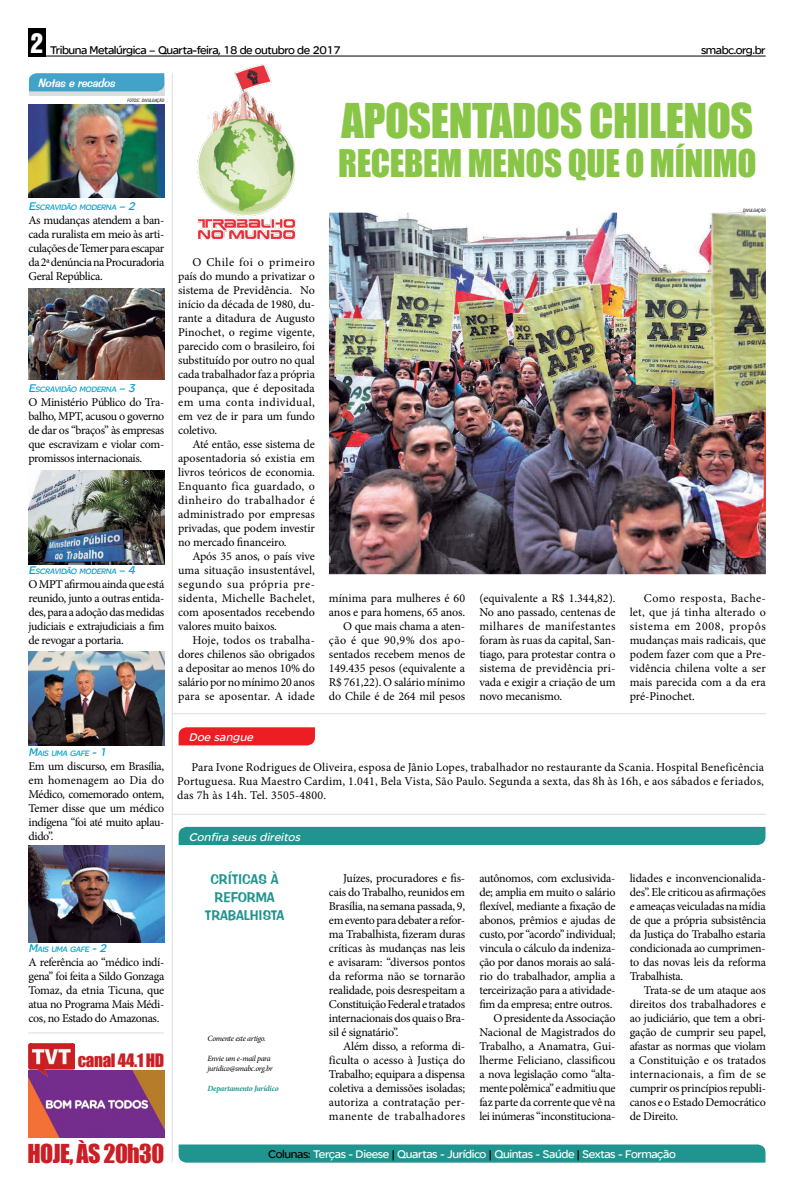
<style>
.page{position:relative;width:794px;height:1191px;background:#fff}
.page>*{position:absolute;margin:0;border:0;box-sizing:border-box;transform-origin:0 0}
.t1{font:44px "Impact";letter-spacing:-.01em;color:#89c546}
.t2{font:35px "Impact";letter-spacing:-.01em;color:#89c546}
.t3{font:24px "Impact";letter-spacing:-.025em;color:#c91f25}
.t4{font:17px "Impact";letter-spacing:-.02em;color:#c91f25}
.t5{font:14px/18px "Impress BT";letter-spacing:-.01em;color:#20958f;text-align:center}
.t6{font:12px/14px "Minion Pro";letter-spacing:-.015em;color:#000;text-align:justify}
.t7{font:12px "SE Optimist Semi";letter-spacing:-.035em;color:#fff}
.t8{font:12px "SE Optimist Semi";letter-spacing:-.04em;color:#000}
.t9{font:italic 12px "SE Optimist Semi";color:#fff}
.t10{font:italic 12px "Impress BT";color:#fff}
.t11{font:italic 8.4px "SE Optimist Semi";color:#00a1cb}
.t12{font:italic 8px/10px "Minion Pro";letter-spacing:-.04em;color:#000}
.t13{font:italic 700 8px "Minion Pro";letter-spacing:-.035em;color:#20958f}
.t14{font:italic condensed 4.4px "Swiss 721 BT";color:#000}
.s1{font-family:"Helvetica Inserat";font-size:25px;color:#fff}
.s2{font-size:6.2px}
.s3{font-size:12px}
.s4{color:#000}
</style>
<div class="page">
<img style="left:28px;top:652px;width:137px;height:93px">
<div style="left:29px;top:78px;width:135px;height:18px;background:linear-gradient(to right,#dcddde,#dcddde)"></div>
<div style="left:29px;top:73px;width:135px;height:18px;background:#40a3c7"></div>
<img style="left:28px;top:104px;width:136px;height:94px">
<img style="left:28px;top:288px;width:136px;height:92px">
<img style="left:28px;top:470px;width:136px;height:94px">
<img style="left:29px;top:845px;width:136px;height:97px">
<div style="left:28px;top:28px;width:17px;height:28px;background:#000"></div>
<hr style="left:28px;top:56px;width:737px;height:1px;background:#000">
<hr style="left:172px;top:73px;width:1px;height:1089px;background:#dcddde">
<hr style="left:173px;top:813px;width:593px;height:1px;background:#dcddde">
<hr style="left:173px;top:713px;width:593px;height:1px;background:#dcddde">
<img style="left:329px;top:213px;width:437px;height:361px">
<hr style="left:28px;top:1032px;width:136px;height:1px;background:#dcddde">
<svg style="left:186px;top:55px;width:120px;height:2px"></svg>
<img style="left:197px;top:64px;width:99px;height:176px">
<img style="left:28px;top:1070px;width:136px;height:67px">
<img style="left:29px;top:1043px;width:46px;height:33px">
<div style="left:179px;top:1144px;width:586px;height:18px;background:#20958f"></div>
<div style="left:179px;top:827px;width:586px;height:18px;background:#20958f"></div>
<div style="left:179px;top:727px;width:136px;height:18px;background:#ed1d24"></div>
<p class="t8" style="left:30px;top:43px;width:312px"><span class="s1">2</span> Tribuna Metalúrgica – Quarta-feira, 18 de outubro de 2017</p>
<p class="t10" style="left:38px;top:75px;width:82px">Notaserecados</p>
<p class="t8" style="left:701px;top:43px;width:66px">smabc.org.br</p>
<p class="t14" style="left:127px;top:98px;width:38px">FOTOS<span class="s2">:</span> DIVULGAÇÃO</p>
<p class="t11" style="left:28px;top:203px;width:110px"><span class="s3">E</span>SCRAVIDÃO MODERNA <span class="s3">– 2</span></p>
<p class="t6" style="left:28px;top:213px;width:137px">As mudanças atendem a ban&shy;cada ruralista em meio às arti&shy;culações de Temer para escapar da 2ª denúncia na Procuradoria Geral República.</p>
<p class="t11" style="left:28px;top:385px;width:111px"><span class="s3">E</span>SCRAVIDÃO MODERNA <span class="s3">– 3</span></p>
<p class="t6" style="left:28px;top:395px;width:137px">O Ministério Público do Tra&shy;balho, MPT, acusou o governo de dar os “braços” às empresas que escravizam e violar com&shy;promissos internacionais.</p>
<p class="t11" style="left:28px;top:567px;width:111px"><span class="s3">E</span>SCRAVIDÃO MODERNA <span class="s3">– 4</span></p>
<p class="t6" style="left:28px;top:577px;width:137px">O MPT afirmou ainda que está reunido, junto a outras entida&shy;des, para a adoção das medidas judiciais e extrajudiciais a fim de revogar a portaria.</p>
<p class="t11" style="left:28px;top:749px;width:82px"><span class="s3">M</span>AIS UMA GAFE <span class="s3">-1</span></p>
<p class="t6" style="left:28px;top:759px;width:137px">Em um discurso, em Brasília, em homenagem ao Dia do Médico, comemorado ontem, Temer disse que um médico indígena “foi até muito aplau&shy;dido”.</p>
<p class="t11" style="left:28px;top:945px;width:82px"><span class="s3">M</span>AIS UMA GAFE <span class="s3">-2</span></p>
<p class="t6" style="left:28px;top:955px;width:137px">A referência ao “médico indí&shy;gena” foi feita a Sildo Gonzaga Tomaz, da etnia Ticuna, que atua no Programa Mais Médi&shy;cos, no Estado do Amazonas.</p>
<h3 class="t4" style="left:78px;top:1047px;width:88px">CANAL 44.1 HD</h3>
<h3 class="t3" style="left:28px;top:1134px;width:138px">HOJE, ÀS 20H30</h3>
<h1 class="t1" style="left:341px;top:86px;width:413px">APOSENTADOS CHILENOS</h1>
<h2 class="t2" style="left:338px;top:136px;width:420px">RECEBEM MENOS QUE O MÍNIMO</h2>
<p class="t14" style="left:743px;top:208px;width:24px">DIVULGAÇÃO</p>
<p class="t6" style="left:178px;top:255px;width:138px;text-indent:14px">O Chile foi o primeiro país do mundo a privatizar o sistema de Previdência. No início da década de 1980, du&shy;rante a ditadura de Augusto Pinochet, o regime vigente, parecido com o brasileiro, foi substituído por outro no qual cada trabalhador faz a própria poupança, que é depositada em uma conta individual, em vez de ir para um fundo coletivo.</p>
<p class="t6" style="left:178px;top:437px;width:138px;text-indent:14px">Até então, esse sistema de aposentadoria só existia em livros teóricos de economia.<br>Enquanto fica guardado, o dinheiro do trabalhador é administrado por empresas privadas, que podem investir no mercado financeiro.</p>
<p class="t6" style="left:178px;top:549px;width:138px;text-indent:14px">Após 35 anos, o país vive uma situação insustentável, segundo sua própria pre&shy;sidenta, Michelle Bachelet, com aposentados recebendo valores muito baixos.</p>
<p class="t6" style="left:178px;top:633px;width:138px;text-indent:14px">Hoje, todos os trabalha&shy;dores chilenos são obrigados a depositar ao menos 10% do salário por no mínimo 20 anos para se aposentar. A idade</p>
<p class="t9" style="left:189px;top:730px;width:69px">Doe sangue</p>
<p class="t6" style="left:329px;top:591px;width:138px;text-align:right">mínima para mulheres é 60 anos e para homens, 65 anos.<br>O que mais chama a aten&shy;ção é que 90,9% dos apo&shy;sentados recebem menos de<br>149.435 pesos (equivalente a<br>R$ 761,22). O salário mínimo do Chile é de 264 mil pesos</p>
<p class="t6" style="left:479px;top:591px;width:138px">(equivalente a R$ 1.344,82).<br>No ano passado, centenas de milhares de manifestantes foram às ruas da capital, San&shy;tiago, para protestar contra o sistema de previdência pri&shy;vada e exigir a criação de um novo mecanismo.</p>
<p class="t6" style="left:629px;top:591px;width:138px;text-indent:14px">Como resposta, Bache&shy;let, que já tinha alterado o sistema em 2008, propôs mudanças mais radicais, que podem fazer com que a Pre&shy;vidência chilena volte a ser mais parecida com a da era pré-Pinochet.</p>
<p class="t6" style="left:177px;top:760px;width:588px;text-indent:14px">Para Ivone Rodrigues de Oliveira, esposa de Jânio Lopes, trabalhador no restaurante da Scania. Hospital Beneficência Portuguesa. Rua Maestro Cardim, 1.041, Bela Vista, São Paulo. Segunda a sexta, das 8h às 16h, e aos sábados e feriados, das 7h às 14h. Tel. 3505-4800.</p>
<p class="t9" style="left:189px;top:830px;width:116px">Confira seus direitos</p>
<p class="t5" style="left:205px;top:870px;width:81px">CRÍTICAS À<br>REFORMA<br>TRABALHISTA</p>
<p class="t12" style="left:207px;top:1033px;width:60px">Comente este artigo.</p>
<p class="t12" style="left:207px;top:1053px;width:67px">Envie um e-mail para juridico@smabc.org.br</p>
<p class="t13" style="left:207px;top:1082px;width:73px">Departamento Jurídico</p>
<p class="t6" style="left:329px;top:871px;width:138px;text-indent:14px">Juízes, procuradores e fis&shy;cais do Trabalho, reunidos em Brasília, na semana passada, 9, em evento para debater a refor&shy;ma Trabalhista, fizeram duras críticas às mudanças nas leis e avisaram: “diversos pontos da reforma não se tornarão realidade, pois desrespeitam a Constituição Federal e tratados internacionais dos quais o Bra&shy;sil é signatário”.</p>
<p class="t6" style="left:329px;top:1039px;width:138px;text-indent:14px">Além disso, a reforma di&shy;ficulta o acesso à Justiça do Trabalho; equipara a dispensa coletiva a demissões isoladas; autoriza a contratação per&shy;manente de trabalhadores</p>
<p class="t6" style="left:479px;top:871px;width:138px;text-align:right">autônomos, com exclusivida&shy;de; amplia em muito o salário flexível, mediante a fixação de abonos, prêmios e ajudas de custo, por “acordo” individual; vincula o cálculo da indeniza&shy;ção por danos morais ao salá&shy;rio do trabalhador, amplia a terceirização para a atividade&shy;fim da empresa; entre outros.<br>O presidente da Associação<br>Nacional de Magistrados do<br>Trabalho, a Anamatra, Gui&shy;lherme Feliciano, classificou a nova legislação como “alta&shy;mente polêmica” e admitiu que faz parte da corrente que vê na lei inúmeras “inconstituciona-</p>
<p class="t6" style="left:629px;top:871px;width:138px">lidades e inconvencionalida&shy;des”. Ele criticou as afirmações e ameaças veiculadas na mídia de que a própria subsistência da Justiça do Trabalho estaria condicionada ao cumprimen&shy;to das novas leis da reforma Trabalhista.</p>
<p class="t6" style="left:629px;top:983px;width:138px;text-indent:14px">Trata-se de um ataque aos direitos dos trabalhadores e ao judiciário, que tem a obri&shy;gação de cumprir seu papel, afastar as normas que violam a Constituição e os tratados internacionais, a fim de se cumprir os princípios republi&shy;canos e o Estado Democrático de Direito.</p>
<p class="t7" style="left:268px;top:1146px;width:409px"><span class="s4">Colunas:</span> Terças - Dieese <span class="s4">|</span> Quartas - Jurídico <span class="s4">|</span> Quintas - Saúde <span class="s4">|</span> Sextas - Formação</p>
</div>
